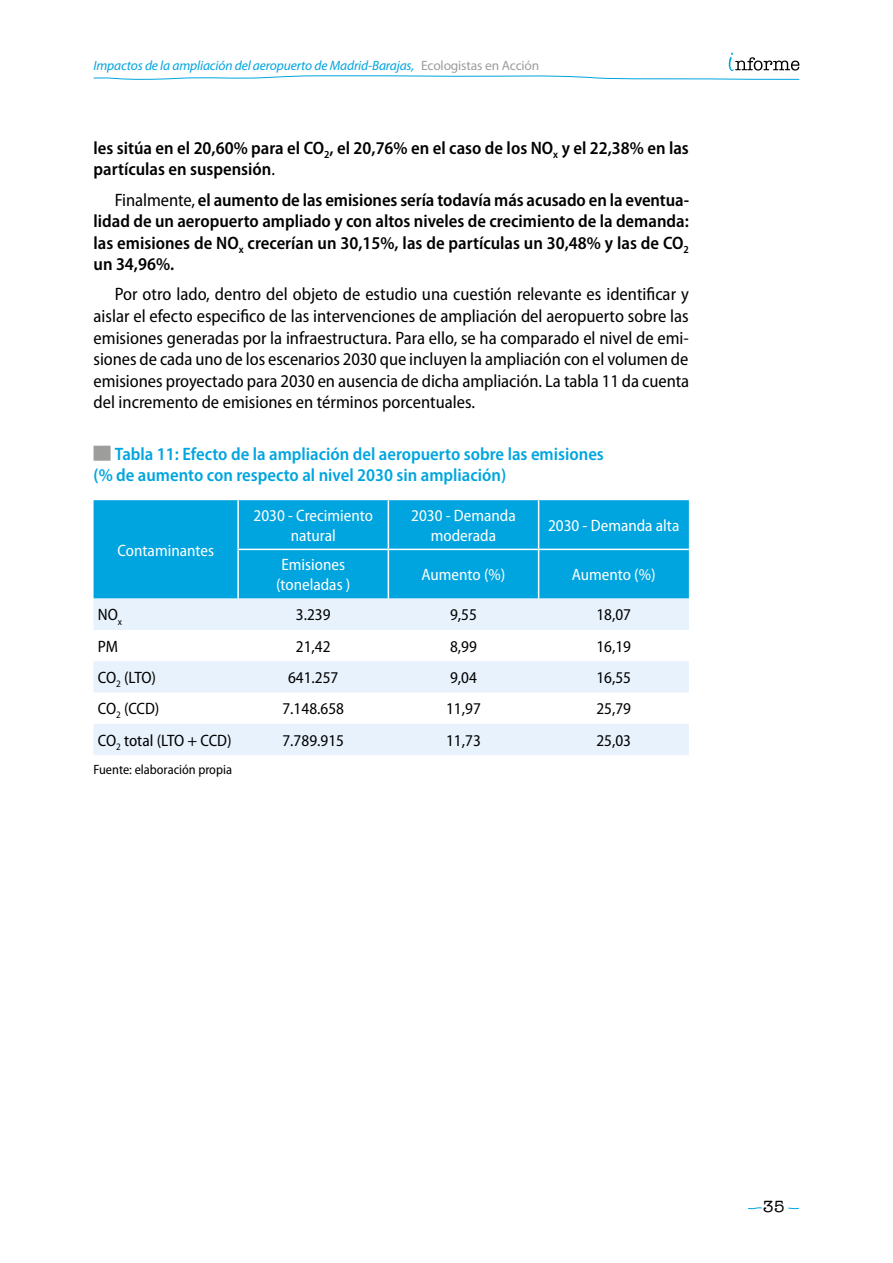
<style>
.page{position:relative;width:893px;height:1263px;background:#fff}
.page>*{position:absolute;margin:0;border:0;box-sizing:border-box;transform-origin:0 0}
.t1{font:semi-condensed 18px/21.6px "Myriad Pro";color:#000;text-align:justify}
.t2{font:600 semi-condensed 18px/21.6px "Myriad Pro";color:#000}
.t3{font:600 semi-condensed 18px/21.6px "Myriad Pro";color:#00a5df}
.t4{font:semi-condensed 16.5px "Myriad Pro";color:#000}
.t5{font:semi-condensed 16.5px/19.8px "Myriad Pro";color:#fff;text-align:center}
.t6{font:500 16.5px "American Typewriter Std";color:#000}
.t7{font:italic 13.5px "Myriad Pro";letter-spacing:-.01em;color:#00a5df}
.t8{font:semi-condensed 13.5px "Myriad Pro";color:#000}
.s1{font-style:normal;color:#9d9d9c}
.s2{font-weight:400}
</style>
<div class="page">
<svg style="left:748px;top:1207px;width:14px;height:2px"></svg>
<svg style="left:788px;top:1207px;width:12px;height:2px"></svg>
<svg style="left:93px;top:53px;width:707px;height:27px"></svg>
<div style="left:94px;top:446px;width:17px;height:15px;background:#9d9d9c"></div>
<div style="left:94px;top:500px;width:595px;height:99px;background:#00a5df"></div>
<svg style="left:94px;top:599px;width:595px;height:156px;fill:#e7f2fc"></svg>
<hr style="left:237px;top:500px;width:2px;height:49px;background:#fff">
<hr style="left:388px;top:500px;width:1px;height:49px;background:#fff">
<hr style="left:538px;top:500px;width:1px;height:49px;background:#fff">
<hr style="left:237px;top:549px;width:151px;height:1px;background:#fff">
<hr style="left:237px;top:550px;width:2px;height:49px;background:#fff">
<hr style="left:388px;top:549px;width:151px;height:1px;background:#fff">
<hr style="left:388px;top:550px;width:1px;height:49px;background:#fff">
<hr style="left:539px;top:549px;width:150px;height:1px;background:#fff">
<hr style="left:538px;top:550px;width:1px;height:49px;background:#fff">
<p class="t7" style="left:94px;top:57px;width:447px">Impactos de la ampliación del aeropuerto de Madrid-Barajas, <span class="s1">Ecologistas en Acción</span></p>
<p class="t2" style="left:94px;top:137px;width:597px">les sitúa en el 20,60% para el CO<sub>2</sub>, el 20,76% en el caso de los NO<sub>x</sub> y el 22,38% en las partículas en suspensión<span class="s2">.</span></p>
<p class="t2" style="left:94px;top:189px;width:597px;text-align:justify;text-indent:21px"><span class="s2">Finalmente,</span> el aumento de las emisiones sería todavía más acusado en la eventua&shy;lidad de un aeropuerto ampliado y con altos niveles de crecimiento de la demanda: las emisiones de NO<sub>x</sub> crecerían un 30,15%, las de partículas un 30,48% y las de CO<sub>2 </sub>un 34,96%.</p>
<p class="t1" style="left:94px;top:284px;width:597px;text-indent:21px">Por otro lado, dentro del objeto de estudio una cuestión relevante es identificar y aislar el efecto especifico de las intervenciones de ampliación del aeropuerto sobre las emisiones generadas por la infraestructura. Para ello, se ha comparado el nivel de emi&shy;siones de cada uno de los escenarios 2030 que incluyen la ampliación con el volumen de emisiones proyectado para 2030 en ausencia de dicha ampliación. La tabla 11 da cuenta del incremento de emisiones en términos porcentuales.</p>
<p class="t3" style="left:94px;top:443px;width:512px;text-indent:21px">Tabla 11: Efecto de la ampliación del aeropuerto sobre las emisiones (% de aumento con respecto al nivel 2030 sin ampliación)</p>
<p class="t5" style="left:118px;top:540px;width:98px">Contaminantes</p>
<p class="t5" style="left:254px;top:506px;width:121px">2030 - Crecimiento natural</p>
<p class="t5" style="left:411px;top:506px;width:106px">2030 - Demanda moderada</p>
<p class="t5" style="left:548px;top:516px;width:133px">2030 - Demanda alta</p>
<p class="t5" style="left:276px;top:555px;width:76px">Emisiones (toneladas )</p>
<p class="t5" style="left:422px;top:565px;width:85px">Aumento (%)</p>
<p class="t5" style="left:572px;top:565px;width:85px">Aumento (%)</p>
<p class="t4" style="left:98px;top:606px;width:26px">NO<sub>x</sub></p>
<p class="t4" style="left:296px;top:606px;width:36px">3.239</p>
<p class="t4" style="left:450px;top:606px;width:28px">9,55</p>
<p class="t4" style="left:596px;top:606px;width:36px">18,07</p>
<p class="t4" style="left:98px;top:637px;width:22px">PM</p>
<p class="t4" style="left:296px;top:637px;width:36px">21,42</p>
<p class="t4" style="left:450px;top:637px;width:28px">8,99</p>
<p class="t4" style="left:596px;top:637px;width:36px">16,19</p>
<p class="t4" style="left:98px;top:669px;width:60px">CO<sub>2</sub> (LTO)</p>
<p class="t4" style="left:288px;top:669px;width:52px">641.257</p>
<p class="t4" style="left:450px;top:669px;width:28px">9,04</p>
<p class="t4" style="left:596px;top:669px;width:36px">16,55</p>
<p class="t4" style="left:98px;top:700px;width:63px">CO<sub>2</sub> (CCD)</p>
<p class="t4" style="left:282px;top:700px;width:63px">7.148.658</p>
<p class="t4" style="left:446px;top:700px;width:36px">11,97</p>
<p class="t4" style="left:596px;top:700px;width:36px">25,79</p>
<p class="t4" style="left:98px;top:731px;width:135px">CO<sub>2</sub> total (LTO + CCD)</p>
<p class="t4" style="left:282px;top:731px;width:63px">7.789.915</p>
<p class="t4" style="left:446px;top:731px;width:36px">11,73</p>
<p class="t4" style="left:596px;top:731px;width:36px">25,03</p>
<p class="t8" style="left:94px;top:762px;width:140px">Fuente: elaboración propia</p>
<p class="t6" style="left:763px;top:1197px;width:23px">35</p>
</div>
